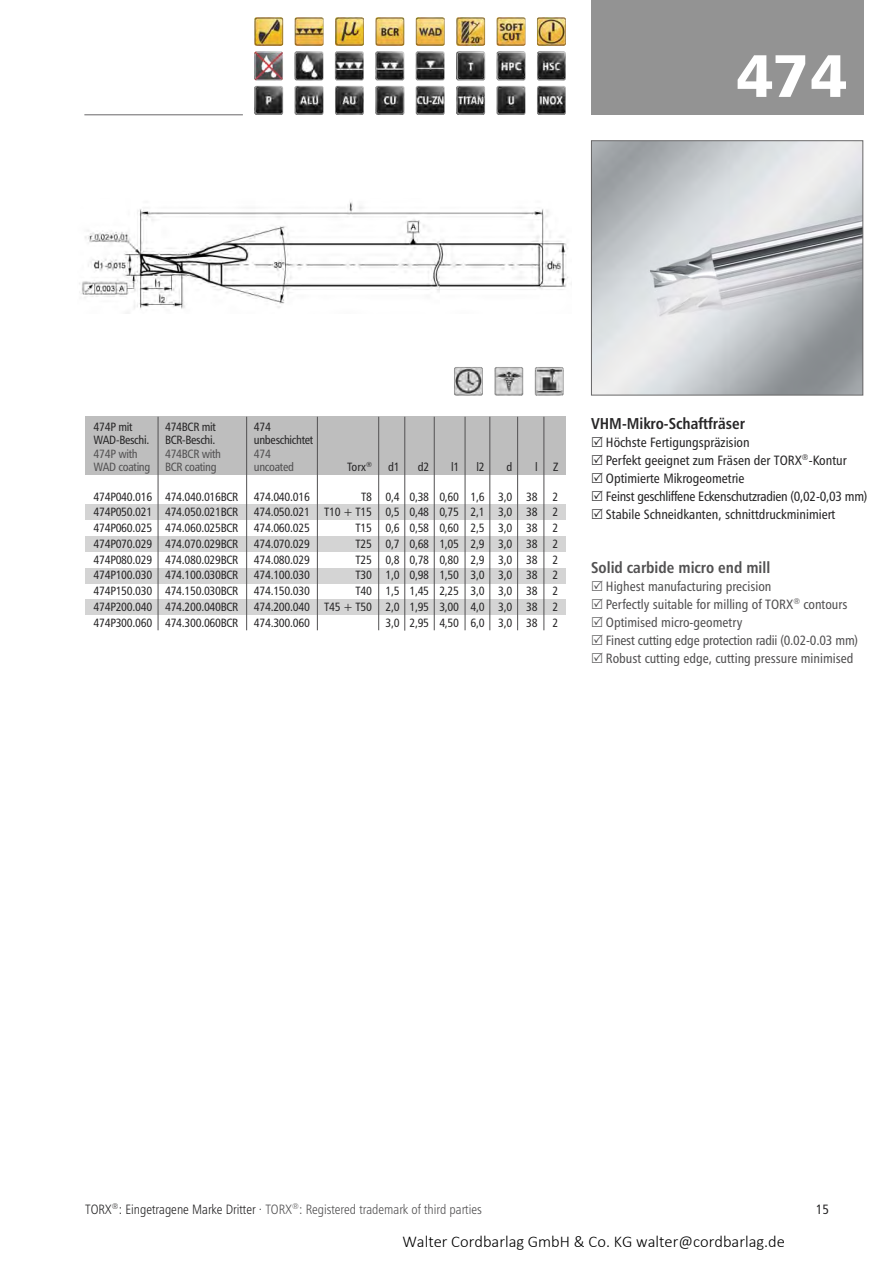
<style>
.page{position:relative;width:893px;height:1263px;background:#fff}
.page>*{position:absolute;margin:0;border:0;box-sizing:border-box;transform-origin:0 0}
.t1{font:60px "Humanist 777 BT Black B";color:#fff}
.t2{font:300 16.5px "Calibri";color:#000}
.t3{font:15.75px "Humanist 777 BT Bold Condensed B";color:#525152}
.t4{font:15.75px "Humanist 777 BT Bold Condensed B";color:#272627}
.t5{font:13.5px/18px "Humanist 777 BT Roman Condensed B";color:#272627}
.t6{font:13.5px/18px "Humanist 777 BT Roman Condensed B";color:#525152}
.t7{font:13.5px "Humanist 777 BT Light Condensed B";color:#525152}
.t8{font:12px "Humanist 777 BT Roman Condensed B";letter-spacing:-.025em;color:#272627}
.t9{font:12px "Humanist 777 BT Roman Condensed B";letter-spacing:-.025em;color:#525152}
.s1{color:#272627}
</style>
<div class="page">
<img style="left:295px;top:17px;width:29px;height:29px;border-radius:2px">
<img style="left:335px;top:17px;width:29px;height:29px;border-radius:2px">
<img style="left:375px;top:17px;width:29px;height:29px;border-radius:2px">
<div style="left:591px;top:0;width:272px;height:115px;background:#939393"></div>
<img style="left:79px;top:202px;width:489px;height:111px">
<img style="left:593px;top:142px;width:268px;height:251px">
<div style="left:591px;top:140px;width:272px;height:255px;border:1px solid #686768"></div>
<div style="left:85px;top:599px;width:481px;height:16px;background:#d4d4d4"></div>
<div style="left:85px;top:505px;width:481px;height:15px;background:#d4d4d4"></div>
<div style="left:85px;top:536px;width:481px;height:16px;background:#d4d4d4"></div>
<div style="left:85px;top:568px;width:481px;height:15px;background:#d4d4d4"></div>
<div style="left:85px;top:417px;width:481px;height:58px;background:#bebebe"></div>
<img style="left:416px;top:17px;width:29px;height:29px;border-radius:2px">
<img style="left:456px;top:17px;width:29px;height:29px;border-radius:2px">
<img style="left:497px;top:17px;width:28px;height:29px;border-radius:2px">
<img style="left:537px;top:17px;width:29px;height:29px;border-radius:2px">
<img style="left:537px;top:51px;width:29px;height:29px;border-radius:2px">
<img style="left:497px;top:51px;width:29px;height:29px;border-radius:2px">
<img style="left:254px;top:51px;width:29px;height:29px;border-radius:2px">
<img style="left:294px;top:51px;width:29px;height:29px;border-radius:2px">
<img style="left:335px;top:51px;width:29px;height:29px;border-radius:2px">
<img style="left:375px;top:51px;width:29px;height:29px;border-radius:2px">
<img style="left:416px;top:51px;width:29px;height:29px;border-radius:2px">
<img style="left:456px;top:51px;width:29px;height:29px;border-radius:2px">
<img style="left:537px;top:86px;width:29px;height:29px;border-radius:2px">
<img style="left:295px;top:86px;width:28px;height:29px;border-radius:2px">
<img style="left:335px;top:86px;width:29px;height:29px;border-radius:2px">
<img style="left:375px;top:86px;width:29px;height:29px;border-radius:2px">
<img style="left:416px;top:86px;width:29px;height:29px;border-radius:2px">
<img style="left:456px;top:86px;width:29px;height:29px;border-radius:2px">
<img style="left:497px;top:86px;width:28px;height:29px;border-radius:2px">
<img style="left:254px;top:86px;width:29px;height:29px;border-radius:2px">
<hr style="left:84px;top:114px;width:159px;height:1px;background:#686768">
<img style="left:254px;top:17px;width:29px;height:29px;border-radius:2px">
<img style="left:454px;top:367px;width:29px;height:29px;border-radius:2px">
<img style="left:494px;top:367px;width:29px;height:29px;border-radius:2px">
<img style="left:535px;top:367px;width:29px;height:29px;border-radius:2px">
<hr style="left:158px;top:417px;width:1px;height:213px;background:#525152">
<hr style="left:246px;top:417px;width:1px;height:213px;background:#525152">
<hr style="left:317px;top:417px;width:1px;height:213px;background:#525152">
<hr style="left:378px;top:417px;width:1px;height:213px;background:#525152">
<hr style="left:465px;top:417px;width:1px;height:213px;background:#525152">
<hr style="left:489px;top:417px;width:1px;height:213px;background:#525152">
<hr style="left:543px;top:417px;width:1px;height:213px;background:#525152">
<hr style="left:517px;top:417px;width:1px;height:213px;background:#525152">
<hr style="left:434px;top:417px;width:1px;height:213px;background:#525152">
<hr style="left:404px;top:417px;width:1px;height:214px;background:#525152">
<h1 class="t1" style="left:736px;top:41px;width:112px">474</h1>
<p class="t8" style="left:94px;top:422px;width:40px">474P mit</p>
<p class="t8" style="left:165px;top:422px;width:52px">474BCR mit</p>
<p class="t8" style="left:254px;top:422px;width:19px">474</p>
<p class="t8" style="left:94px;top:435px;width:57px">WAD-Beschi.</p>
<p class="t8" style="left:165px;top:435px;width:52px">BCR-Beschi.</p>
<p class="t8" style="left:254px;top:435px;width:61px">unbeschichtet</p>
<p class="t9" style="left:94px;top:449px;width:46px">474P with</p>
<p class="t9" style="left:165px;top:449px;width:58px">474BCR with</p>
<p class="t9" style="left:254px;top:449px;width:19px">474</p>
<p class="t9" style="left:94px;top:462px;width:125px">WAD coating BCR coating</p>
<p class="t9" style="left:254px;top:462px;width:42px">uncoated</p>
<p class="t8" style="left:347px;top:462px;width:26px">Torx<sup>®</sup></p>
<p class="t8" style="left:388px;top:462px;width:13px">d1</p>
<p class="t8" style="left:418px;top:462px;width:13px">d2</p>
<p class="t8" style="left:451px;top:462px;width:10px">l1</p>
<p class="t8" style="left:476px;top:462px;width:10px">l2</p>
<p class="t8" style="left:506px;top:462px;width:7px">d</p>
<p class="t8" style="left:535px;top:462px;width:4px">l</p>
<p class="t8" style="left:553px;top:462px;width:7px">Z</p>
<p class="t8" style="left:94px;top:492px;width:146px">474P040.016 474.040.016BCR</p>
<p class="t8" style="left:254px;top:492px;width:58px">474.040.016</p>
<p class="t8" style="left:361px;top:492px;width:199px">T8 0,4 0,38 0,60 1,6 3,0 38 2</p>
<p class="t8" style="left:94px;top:507px;width:146px">474P050.021 474.050.021BCR</p>
<p class="t8" style="left:254px;top:507px;width:306px">474.050.021 T10 + T15 0,5 0,48 0,75 2,1 3,0 38 2</p>
<p class="t8" style="left:94px;top:523px;width:146px">474P060.025 474.060.025BCR</p>
<p class="t8" style="left:254px;top:523px;width:58px">474.060.025</p>
<p class="t8" style="left:355px;top:523px;width:204px">T15 0,6 0,58 0,60 2,5 3,0 38 2</p>
<p class="t8" style="left:94px;top:539px;width:146px">474P070.029 474.070.029BCR</p>
<p class="t8" style="left:254px;top:539px;width:58px">474.070.029</p>
<p class="t8" style="left:355px;top:539px;width:204px">T25 0,7 0,68 1,05 2,9 3,0 38 2</p>
<p class="t8" style="left:94px;top:555px;width:146px">474P080.029 474.080.029BCR</p>
<p class="t8" style="left:254px;top:555px;width:58px">474.080.029</p>
<p class="t8" style="left:355px;top:555px;width:204px">T25 0,8 0,78 0,80 2,9 3,0 38 2</p>
<p class="t8" style="left:94px;top:570px;width:146px">474P100.030 474.100.030BCR</p>
<p class="t8" style="left:254px;top:570px;width:58px">474.100.030</p>
<p class="t8" style="left:355px;top:570px;width:204px">T30 1,0 0,98 1,50 3,0 3,0 38 2</p>
<p class="t8" style="left:94px;top:586px;width:146px">474P150.030 474.150.030BCR</p>
<p class="t8" style="left:254px;top:586px;width:58px">474.150.030</p>
<p class="t8" style="left:355px;top:586px;width:204px">T40 1,5 1,45 2,25 3,0 3,0 38 2</p>
<p class="t8" style="left:94px;top:602px;width:146px">474P200.040 474.200.040BCR</p>
<p class="t8" style="left:254px;top:602px;width:306px">474.200.040 T45 + T50 2,0 1,95 3,00 4,0 3,0 38 2</p>
<p class="t8" style="left:94px;top:618px;width:146px">474P300.060 474.300.060BCR</p>
<p class="t8" style="left:254px;top:618px;width:58px">474.300.060</p>
<p class="t8" style="left:385px;top:618px;width:174px">3,0 2,95 4,50 6,0 3,0 38 2</p>
<h3 class="t4" style="left:591px;top:417px;width:155px">VHM-Mikro-Schaftfräser</h3>
<p class="t5" style="left:606px;top:434px;width:263px">Höchste Fertigungspräzision<br>Perfekt geeignet zum Fräsen der TORX<sup>®</sup>-Kontur Optimierte Mikrogeometrie<br>Feinst geschliffene Eckenschutzradien (0,02-0,03 mm)<br>Stabile Schneidkanten, schnittdruckminimiert</p>
<h3 class="t3" style="left:591px;top:561px;width:181px">Solid carbide micro end mill</h3>
<p class="t6" style="left:606px;top:578px;width:254px">Highest manufacturing precision<br>Perfectly suitable for milling of TORX<sup>®</sup> contours Optimised micro-geometry<br>Finest cutting edge protection radii (0.02-0.03 mm)<br>Robust cutting edge, cutting pressure minimised</p>
<p class="t7" style="left:85px;top:1204px;width:398px"><span class="s1">TORX</span><sup>®</sup><span class="s1">: Eingetragene Marke Dritter ·</span> TORX<sup>®</sup>: Registered trademark of third parties</p>
<p class="t5" style="left:816px;top:1201px;width:15px">15</p>
<h2 class="t2" style="left:402px;top:1231px;width:384px">Walter Cordbarlag GmbH &amp; Co. KG walter@cordbarlag.de</h2>
</div>
